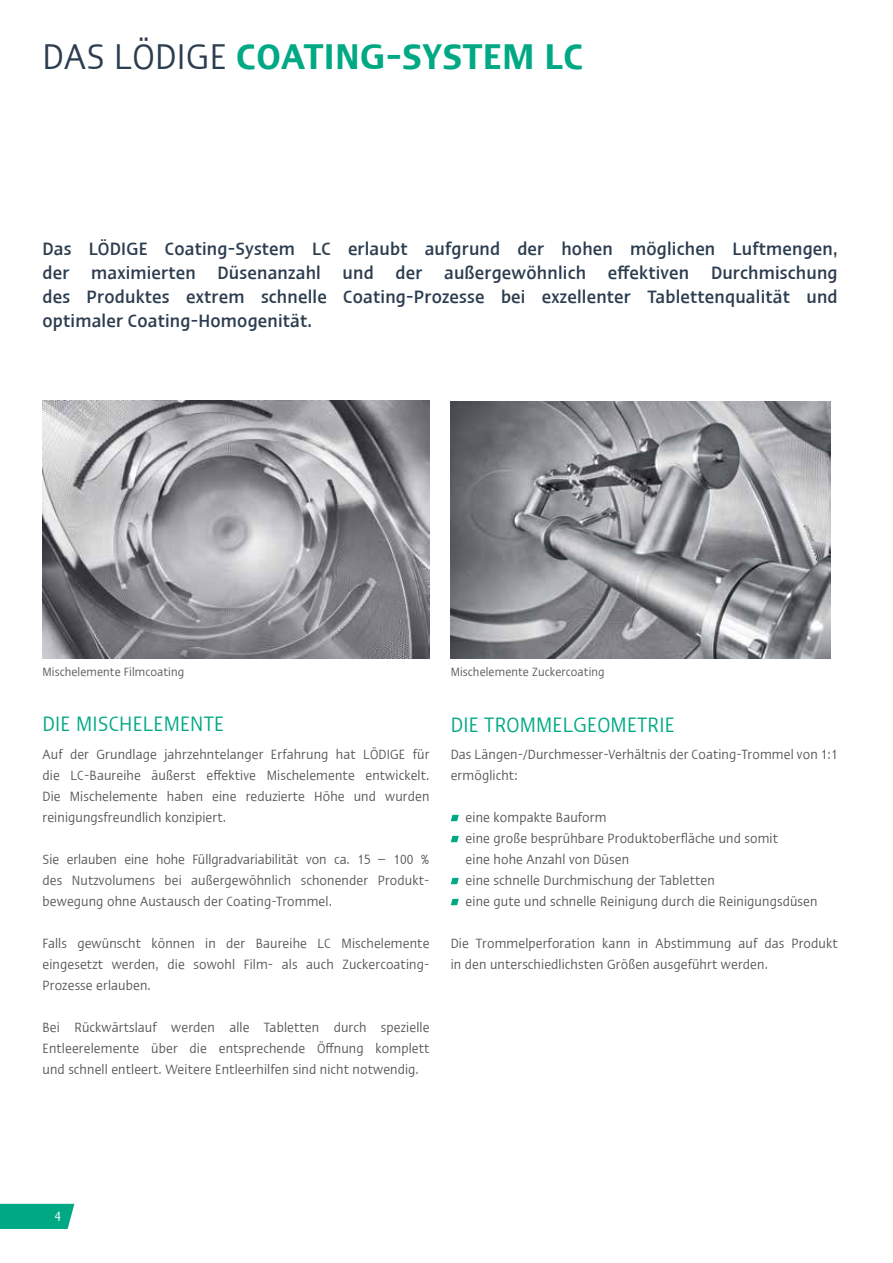
<style>
.page{position:relative;width:893px;height:1263px;background:#fff}
.page>*{position:absolute;margin:0;border:0;box-sizing:border-box;transform-origin:0 0}
.t1{font:600 condensed 36px "Ergo Com";letter-spacing:.01em;color:#00a984}
.t2{font:condensed 21px "Ergo Com";letter-spacing:.01em;color:#00a984}
.t3{font:500 condensed 18px/24px "Ergo Com";letter-spacing:.01em;color:#2c3d4f;text-align:justify}
.t4{font:condensed 13.5px/21px "Ergo Com";letter-spacing:.01em;color:#58585c;text-align:justify}
.t5{font:condensed 13.5px "Ergo Com";color:#fff}
.t6{font:condensed 12px "Ergo Com";letter-spacing:.01em;color:#58585c}
.s1{font-weight:400;color:#2c3d4f}
</style>
<div class="page">
<div style="left:0;top:1204px;width:74px;height:25px;background:#00a984"></div>
<img style="left:43px;top:400px;width:386px;height:258px">
<img style="left:451px;top:402px;width:380px;height:256px">
<svg style="left:451px;top:815px;width:8px;height:6px"></svg>
<svg style="left:451px;top:836px;width:8px;height:6px"></svg>
<svg style="left:451px;top:878px;width:8px;height:6px"></svg>
<svg style="left:451px;top:899px;width:8px;height:6px"></svg>
<h1 class="t1" style="left:43px;top:30px;width:542px"><span class="s1">DAS LÖDIGE</span> COATING-SYSTEM LC</h1>
<p class="t3" style="left:43px;top:235px;width:797px">Das LÖDIGE Coating-System LC erlaubt aufgrund der hohen möglichen Luftmengen, der maximierten Düsenanzahl und der außergewöhnlich effektiven Durchmischung des Produktes extrem schnelle Coating-Prozesse bei exzellenter Tablettenqualität und optimaler Coating-Homogenität.</p>
<p class="t6" style="left:43px;top:663px;width:143px">Mischelemente Filmcoating</p>
<p class="t6" style="left:451px;top:663px;width:155px">Mischelemente Zuckercoating</p>
<h2 class="t2" style="left:43px;top:708px;width:183px">DIE MISCHELEMENTE</h2>
<p class="t4" style="left:43px;top:743px;width:388px">Auf der Grundlage jahrzehntelanger Erfahrung hat LÖDIGE für die LC-Baureihe äußerst effektive Mischelemente entwickelt.<br>Die Mischelemente haben eine reduzierte Höhe und wurden reinigungsfreundlich konzipiert.</p>
<p class="t4" style="left:43px;top:848px;width:388px">Sie erlauben eine hohe Füllgradvariabilität von ca. 15 – 100 % des Nutzvolumens bei außergewöhnlich schonender Produkt&shy;bewegung ohne Austausch der Coating-Trommel.</p>
<p class="t4" style="left:43px;top:932px;width:388px">Falls gewünscht können in der Baureihe LC Mischelemente eingesetzt werden, die sowohl Film- als auch Zuckercoating-Prozesse erlauben.</p>
<p class="t4" style="left:43px;top:1016px;width:388px">Bei Rückwärtslauf werden alle Tabletten durch spezielle Entleerelemente über die entsprechende Öffnung komplett und schnell entleert. Weitere Entleerhilfen sind nicht notwendig.</p>
<h2 class="t2" style="left:451px;top:710px;width:226px">DIE TROMMELGEOMETRIE</h2>
<p class="t4" style="left:451px;top:743px;width:388px">Das Längen-/Durchmesser-Verhältnis der Coating-Trommel von 1:1 ermöglicht:</p>
<p class="t4" style="left:466px;top:806px;width:353px;text-align:left">eine kompakte Bauform<br>eine große besprühbare Produktoberfläche und somit<br>eine hohe Anzahl von Düsen<br>eine schnelle Durchmischung der Tabletten<br>eine gute und schnelle Reinigung durch die Reinigungsdüsen</p>
<p class="t4" style="left:451px;top:932px;width:388px">Die Trommelperforation kann in Abstimmung auf das Produkt in den unterschiedlichsten Größen ausgeführt werden.</p>
<p class="t5" style="left:54px;top:1207px;width:8px">4</p>
</div>
